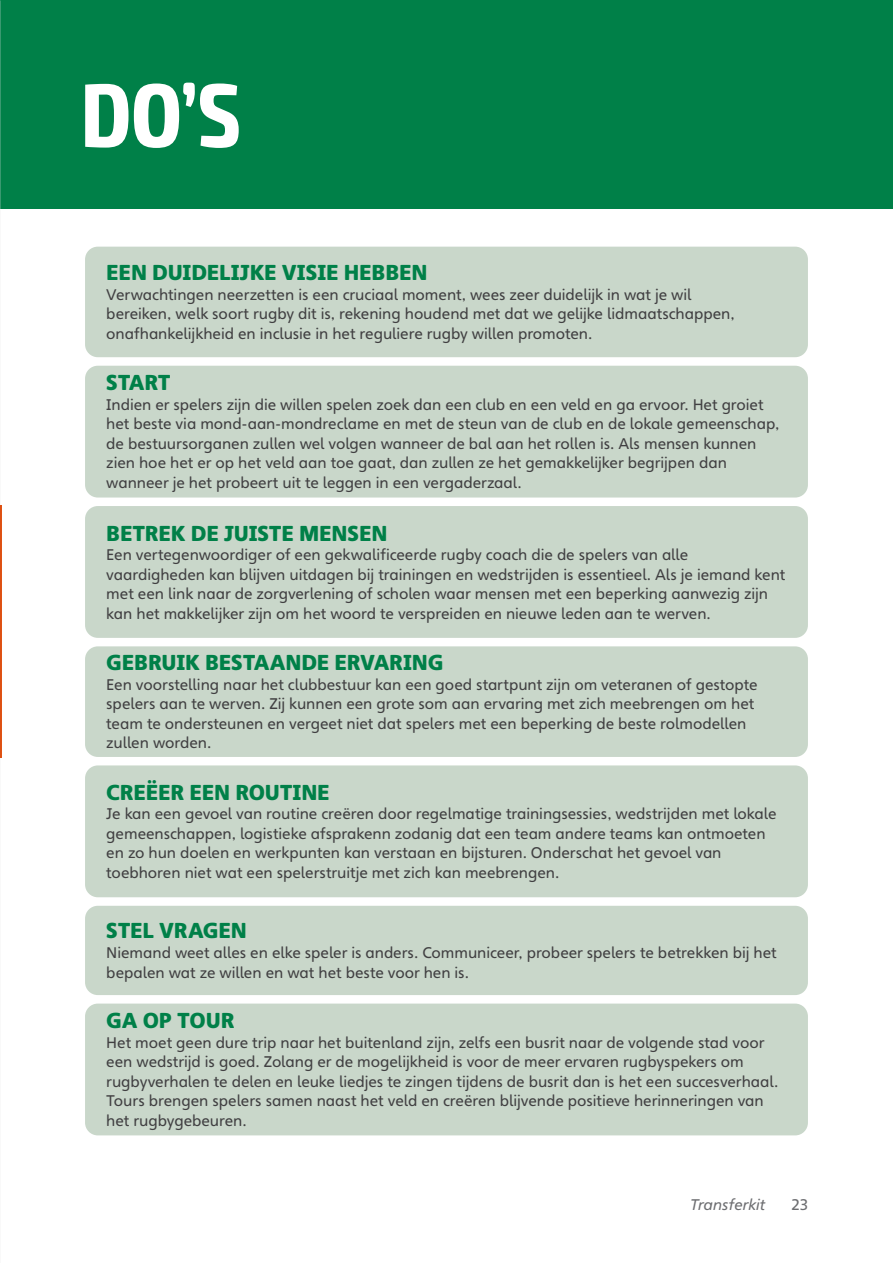
<style>
.page{position:relative;width:893px;height:1263px;background:#fff}
.page>*{position:absolute;margin:0;border:0;box-sizing:border-box;transform-origin:0 0}
.t1{font:700 condensed 90px "Exo 2";color:#fff}
.t2{font:900 21px "Heinemann";letter-spacing:-.01em;color:#008048}
.t3{font:15px/19.5px "Heinemann";letter-spacing:-.005em;color:#414042}
.t4{font:italic 15px "Heinemann";color:#6d6e71}
.t5{font:15px "Heinemann";color:#6d6e71}
</style>
<div class="page">
<div style="left:0;top:0;width:893px;height:208px;background:#008048"></div>
<div style="left:85px;top:247px;width:723px;height:110px;background:#c9d7ca;border-radius:13px"></div>
<div style="left:85px;top:366px;width:723px;height:131px;background:#c9d7ca;border-radius:13px"></div>
<div style="left:85px;top:506px;width:723px;height:132px;background:#c9d7ca;border-radius:13px"></div>
<div style="left:85px;top:646px;width:723px;height:111px;background:#c9d7ca;border-radius:13px"></div>
<div style="left:85px;top:765px;width:723px;height:132px;background:#c9d7ca;border-radius:13px"></div>
<div style="left:85px;top:906px;width:723px;height:89px;background:#c9d7ca;border-radius:13px"></div>
<div style="left:85px;top:1003px;width:723px;height:132px;background:#c9d7ca;border-radius:13px"></div>
<img style="left:0;top:0;width:1px;height:1263px">
<hr style="left:0;top:505px;width:1px;height:253px;background:#ea7224">
<h1 class="t1" style="left:81px;top:61px;width:162px">DO’S</h1>
<h2 class="t2" style="left:106px;top:259px;width:323px">EEN DUIDELIJKE VISIE HEBBEN</h2>
<p class="t3" style="left:106px;top:285px;width:630px">Verwachtingen neerzetten is een cruciaal moment, wees zeer duidelijk in wat je wil bereiken, welk soort rugby dit is, rekening houdend met dat we gelijke lidmaatschappen, onafhankelijkheid en inclusie in het reguliere rugby willen promoten.</p>
<h2 class="t2" style="left:106px;top:370px;width:66px">START</h2>
<p class="t3" style="left:106px;top:395px;width:675px">Indien er spelers zijn die willen spelen zoek dan een club en een veld en ga ervoor. Het groiet het beste via mond-aan-mondreclame en met de steun van de club en de lokale gemeenschap, de bestuursorganen zullen wel volgen wanneer de bal aan het rollen is. Als mensen kunnen zien hoe het er op het veld aan toe gaat, dan zullen ze het gemakkelijker begrijpen dan wanneer je het probeert uit te leggen in een vergaderzaal.</p>
<h2 class="t2" style="left:106px;top:520px;width:283px">BETREK DE JUISTE MENSEN</h2>
<p class="t3" style="left:106px;top:545px;width:681px">Een vertegenwoordiger of een gekwalificeerde rugby coach die de spelers van alle vaardigheden kan blijven uitdagen bij trainingen en wedstrijden is essentieel. Als je iemand kent met een link naar de zorgverlening of scholen waar mensen met een beperking aanwezig zijn kan het makkelijker zijn om het woord te verspreiden en nieuwe leden aan te werven.</p>
<h2 class="t2" style="left:106px;top:649px;width:339px">GEBRUIK BESTAANDE ERVARING</h2>
<p class="t3" style="left:106px;top:675px;width:653px">Een voorstelling naar het clubbestuur kan een goed startpunt zijn om veteranen of gestopte spelers aan te werven. Zij kunnen een grote som aan ervaring met zich meebrengen om het team te ondersteunen en vergeet niet dat spelers met een beperking de beste rolmodellen zullen worden.</p>
<h2 class="t2" style="left:106px;top:779px;width:225px">CREËER EEN ROUTINE</h2>
<p class="t3" style="left:106px;top:804px;width:672px">Je kan een gevoel van routine creëren door regelmatige trainingsessies, wedstrijden met lokale gemeenschappen, logistieke afsprakenn zodanig dat een team andere teams kan ontmoeten en zo hun doelen en werkpunten kan verstaan en bijsturen. Onderschat het gevoel van toebhoren niet wat een spelerstruitje met zich kan meebrengen.</p>
<h2 class="t2" style="left:106px;top:918px;width:142px">STEL VRAGEN</h2>
<p class="t3" style="left:106px;top:943px;width:672px">Niemand weet alles en elke speler is anders. Communiceer, probeer spelers te betrekken bij het bepalen wat ze willen en wat het beste voor hen is.</p>
<h2 class="t2" style="left:106px;top:1007px;width:130px">GA OP TOUR</h2>
<p class="t3" style="left:106px;top:1033px;width:673px">Het moet geen dure trip naar het buitenland zijn, zelfs een busrit naar de volgende stad voor een wedstrijd is goed. Zolang er de mogelijkheid is voor de meer ervaren rugbyspekers om rugbyverhalen te delen en leuke liedjes te zingen tijdens de busrit dan is het een succesverhaal.<br>Tours brengen spelers samen naast het veld en creëren blijvende positieve herinneringen van het rugbygebeuren.</p>
<p class="t4" style="left:690px;top:1195px;width:77px">Transferkit</p>
<p class="t5" style="left:792px;top:1195px;width:18px">23</p>
</div>
